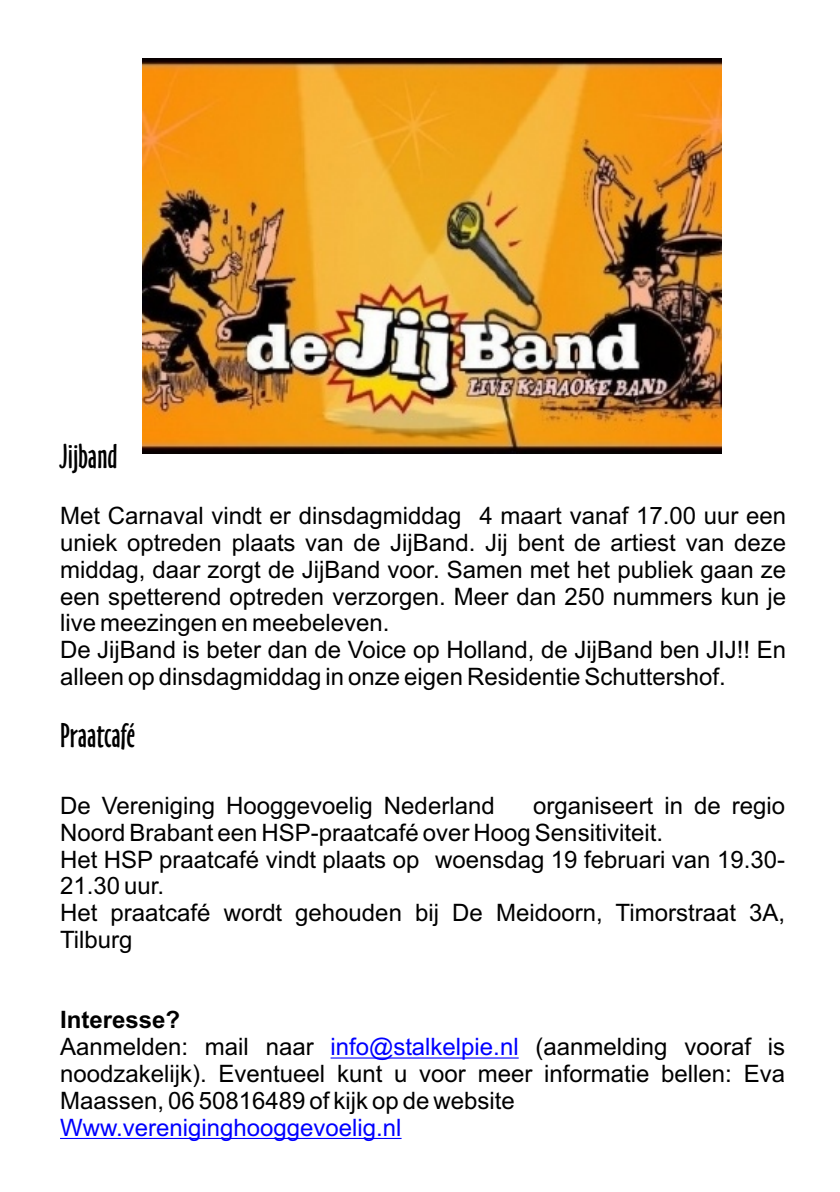
<style>
.page{position:relative;width:840px;height:1192px;background:#fff}
.page>*{position:absolute;margin:0;border:0;box-sizing:border-box;transform-origin:0 0}
.t1{font:32px "Oz Handicraft BT";color:#000}
.t2{font:24px/26.8px "Arial";color:#000}
.t3{font:24px "Arial";color:#00f}
.t4{font:700 24px "Arial";color:#000}
</style>
<div class="page">
<img style="left:143px;top:59px;width:579px;height:394px">
<hr style="left:331px;top:1057px;width:188px;height:2px;background:#00f">
<hr style="left:60px;top:1138px;width:342px;height:1px;background:#00f">
<h1 class="t1" style="left:60px;top:444px;width:59px">Jijband</h1>
<p class="t2" style="left:60px;top:504px;width:728px">Met Carnaval vindt er dinsdagmiddag 4 maart vanaf 17.00 uur een uniek optreden plaats van de JijBand. Jij bent de artiest van deze middag, daar zorgt de JijBand voor. Samen met het publiek gaan ze een spetterend optreden verzorgen. Meer dan 250 nummers kun je live meezingen en meebeleven.<br>De JijBand is beter dan de Voice op Holland, de JijBand ben JIJ!! En alleen op dinsdagmiddag in onze eigen Residentie Schuttershof.</p>
<h1 class="t1" style="left:60px;top:722px;width:77px">Praatcafé</h1>
<p class="t2" style="left:60px;top:794px;width:727px;text-indent:473px">organiseert in de regio Noord Brabant een HSP-praatcafé over Hoog Sensitiviteit.<br>Het HSP praatcafé vindt plaats op woensdag 19 februari van 19.30- 21.30 uur.<br>Het praatcafé wordt gehouden bij De Meidoorn, Timorstraat 3A, Tilburg</p>
<p class="t2" style="left:60px;top:794px;width:436px">De Vereniging Hooggevoelig Nederland</p>
<p class="t4" style="left:60px;top:1011px;width:122px">Interesse?</p>
<p class="t2" style="left:60px;top:1036px;width:255px">Aanmelden: mail naar</p>
<p class="t3" style="left:331px;top:1038px;width:190px">info@stalkelpie.nl</p>
<p class="t2" style="left:60px;top:1036px;width:727px;text-align:justify;text-indent:475px">(aanmelding vooraf is noodzakelijk). Eventueel kunt u voor meer informatie bellen: Eva Maassen, 06 50816489 of kijk op de website</p>
<p class="t3" style="left:60px;top:1118px;width:343px">Www.vereniginghooggevoelig.nl</p>
</div>
